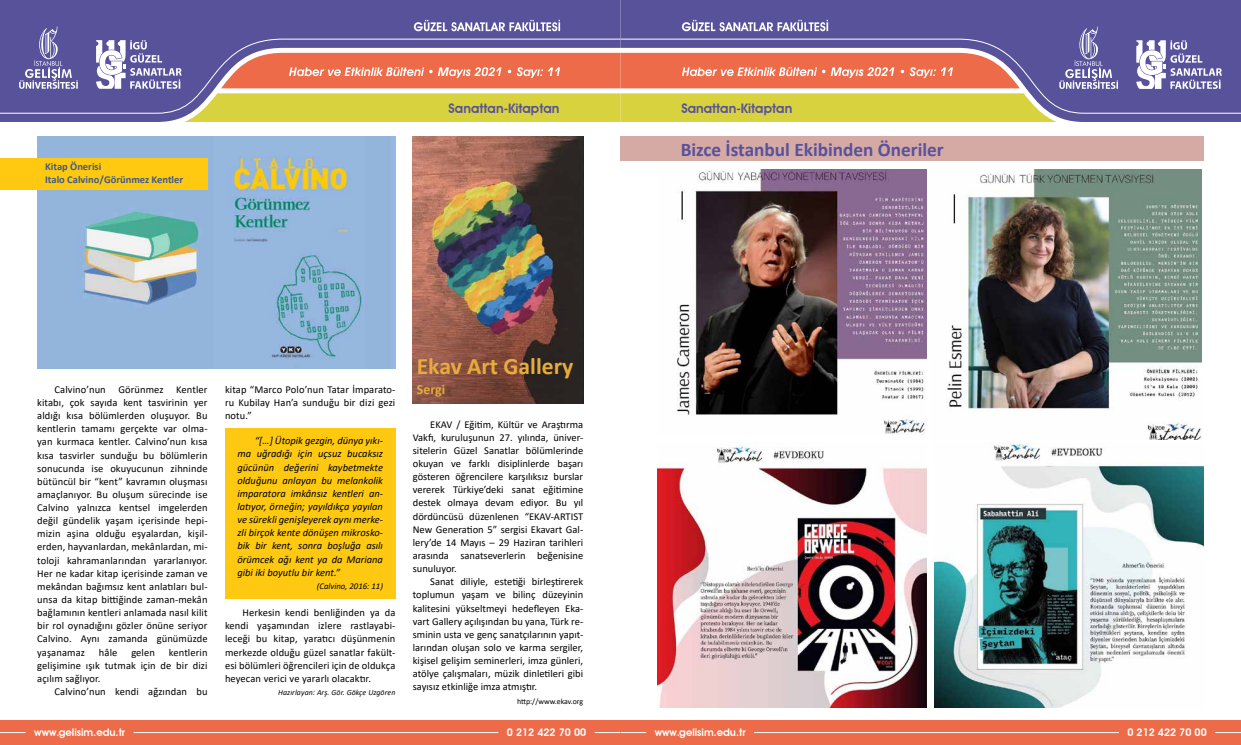
<style>
.page{position:relative;width:1241px;height:745px;background:#fff}
.page>*{position:absolute;margin:0;border:0;box-sizing:border-box;transform-origin:0 0}
.t1{font:700 23.62px "Calibri";color:#e7ac3c}
.t2{font:700 19.25px "Calibri";color:#58529c}
.t3{font:700 14px "Calibri";color:#e7ac3c}
.t4{font:600 13.12px "Avant Garde IT Cby BT";color:#58529c}
.t5{font:10.5px/13.1px "Calibri";letter-spacing:.01em;color:#000;text-align:justify}
.t6{font:italic 10.5px/13.1px "Calibri";color:#000;text-align:justify}
.t7{font:600 10.5px "Avant Garde IT Cby BT";color:#fff}
.t8{font:700 10.5px/13.1px "Calibri";color:#405a83}
.t9{font:italic 8.75px "Calibri";color:#000}
.t10{font:italic 7.88px "Calibri";letter-spacing:.01em;color:#000}
.t11{font:7.88px "Calibri";letter-spacing:-.005em;color:#000}
</style>
<div class="page">
<div style="left:0;top:0;width:620px;height:122px;background:#58529b"></div>
<div style="left:0;top:38px;width:96px;height:76px;background:#58529b"></div>
<div style="left:620px;top:0;width:620px;height:122px;background:#58529b"></div>
<div style="left:1117px;top:38px;width:123px;height:76px;background:#58529b"></div>
<div style="left:225px;top:428px;width:170px;height:170px;background:#fec910"></div>
<img style="left:37px;top:136px;width:358px;height:232px">
<div style="left:0;top:158px;width:208px;height:32px;background:#fec910"></div>
<img style="left:413px;top:136px;width:170px;height:267px">
<img style="left:677px;top:169px;width:249px;height:265px">
<img style="left:947px;top:169px;width:254px;height:270px">
<img style="left:934px;top:442px;width:269px;height:265px">
<img style="left:657px;top:442px;width:269px;height:265px">
<div style="left:620px;top:136px;width:583px;height:25px;background:#d5aaa4"></div>
<div style="left:0;top:719px;width:620px;height:25px;background:#ed6b49"></div>
<hr style="left:134px;top:731px;width:364px;height:1px;background:#fff">
<div style="left:620px;top:719px;width:620px;height:25px;background:#ed6b49"></div>
<hr style="left:754px;top:731px;width:364px;height:1px;background:#fff">
<svg style="left:19px;top:27px;width:59px;height:62px;background:#7671ad"></svg>
<svg style="left:1136px;top:40px;width:85px;height:49px"></svg>
<svg style="left:96px;top:20px;width:1021px;height:102px;background:#b28e80"></svg>
<p class="t8" style="left:45px;top:160px;width:139px">Kitap Önerisi<br>Italo Calvino/Görünmez Kentler</p>
<p class="t4" style="left:448px;top:100px;width:112px">Sanattan-Kitaptan</p>
<p class="t5" style="left:37px;top:382px;width:172px;text-indent:17px">Calvino’nun Görünmez Kentler kitabı, çok sayıda kent tasvirinin yer aldığı kısa bölümlerden oluşuyor. Bu kentlerin tamamı gerçekte var olma&shy;yan kurmaca kentler. Calvino’nun kısa kısa tasvirler sunduğu bu bölümlerin sonucunda ise okuyucunun zihninde bütüncül bir “kent” kavramın oluşması amaçlanıyor. Bu oluşum sürecinde ise Calvino yalnızca kentsel imgelerden değil gündelik yaşam içerisinde hepi&shy;mizin aşina olduğu eşyalardan, kişil&shy;erden, hayvanlardan, mekânlardan, mi&shy;toloji kahramanlarından yararlanıyor.<br>Her ne kadar kitap içerisinde zaman ve mekândan bağımsız kent anlatıları bul&shy;unsa da kitap bittiğinde zaman-mekân bağlamının kentleri anlamada nasıl kilit bir rol oynadığını gözler önüne seriyor Calvino. Aynı zamanda günümüzde yaşanamaz</p>
<p class="t5" style="left:99px;top:645px;width:20px">hâle</p>
<p class="t5" style="left:131px;top:645px;width:25px">gelen</p>
<p class="t5" style="left:37px;top:645px;width:172px;text-indent:132px">kentlerin gelişimine ışık tutmak için de bir dizi açılım sağlıyor.</p>
<p class="t5" style="left:55px;top:684px;width:154px">Calvino’nun kendi ağzından bu</p>
<p class="t5" style="left:225px;top:382px;width:172px">kitap “Marco Polo’nun Tatar İmparato&shy;ru Kubilay Han’a sunduğu bir dizi gezi notu.”</p>
<p class="t6" style="left:237px;top:433px;width:147px;text-indent:17px">“[…] Ütopik gezgin, dünya yıkı&shy;ma uğradığı için uçsuz bucaksız gücünün değerini kaybetmekte olduğunu anlayan bu melankolik imparatora imkânsız kentleri an&shy;latıyor, örneğin; yayıldıkça yayılan ve sürekli genişleyerek aynı merke&shy;zli birçok kente dönüşen mikrosko&shy;bik bir kent, sonra boşluğa asılı örümcek ağı kent ya da Mariana gibi iki boyutlu bir kent.”</p>
<p class="t9" style="left:317px;top:579px;width:68px">(Calvino, 2016: 11)</p>
<p class="t5" style="left:225px;top:605px;width:172px;text-indent:17px">Herkesin kendi benliğinden ya da kendi yaşamından izlere rastlayabi&shy;leceği bu kitap, yaratıcı düşünmenin merkezde olduğu güzel sanatlar fakült&shy;esi bölümleri öğrencileri için de oldukça heyecan verici ve yararlı olacaktır.</p>
<p class="t10" style="left:278px;top:686px;width:119px">Hazırlayan: Arş. Gör. Gökçe Uzgören</p>
<h1 class="t1" style="left:417px;top:349px;width:158px">Ekav Art Gallery</h1>
<h3 class="t3" style="left:417px;top:379px;width:30px">Sergi</h3>
<p class="t5" style="left:413px;top:417px;width:172px;text-indent:17px">EKAV / Eğitim, Kültür ve Araştırma Vakfı, kuruluşunun 27. yılında, üniver&shy;sitelerin Güzel Sanatlar bölümlerinde okuyan ve farklı disiplinlerde başarı gösteren öğrencilere karşılıksız burslar vererek Türkiye’deki sanat eğitimine destek olmaya devam ediyor. Bu yıl dördüncüsü düzenlenen “EKAV-ARTIST New Generation 5” sergisi Ekavart Gal&shy;lery’de 14 Mayıs – 29 Haziran tarihleri arasında sanatseverlerin beğenisine sunuluyor.</p>
<p class="t5" style="left:413px;top:574px;width:172px;text-indent:17px">Sanat diliyle, estetiği birleştirerek toplumun yaşam ve bilinç düzeyinin kalitesini yükseltmeyi hedefleyen Eka&shy;vart Gallery açılışından bu yana, Türk re&shy;sminin usta ve genç sanatçılarının yapıt&shy;larından oluşan solo ve karma sergiler, kişisel gelişim seminerleri, imza günleri, atölye çalışmaları, müzik dinletileri gibi sayısız etkinliğe imza atmıştır.</p>
<p class="t11" style="left:517px;top:695px;width:68px">http://www.ekav.org</p>
<p class="t4" style="left:681px;top:100px;width:112px">Sanattan-Kitaptan</p>
<h2 class="t2" style="left:680px;top:136px;width:264px">Bizce İstanbul Ekibinden Öneriler</h2>
<p class="t7" style="left:34px;top:725px;width:92px">www.gelisim.edu.tr</p>
<p class="t7" style="left:507px;top:725px;width:81px">0 212 422 70 00</p>
<p class="t7" style="left:654px;top:725px;width:92px">www.gelisim.edu.tr</p>
<p class="t7" style="left:1127px;top:725px;width:81px">0 212 422 70 00</p>
</div>
